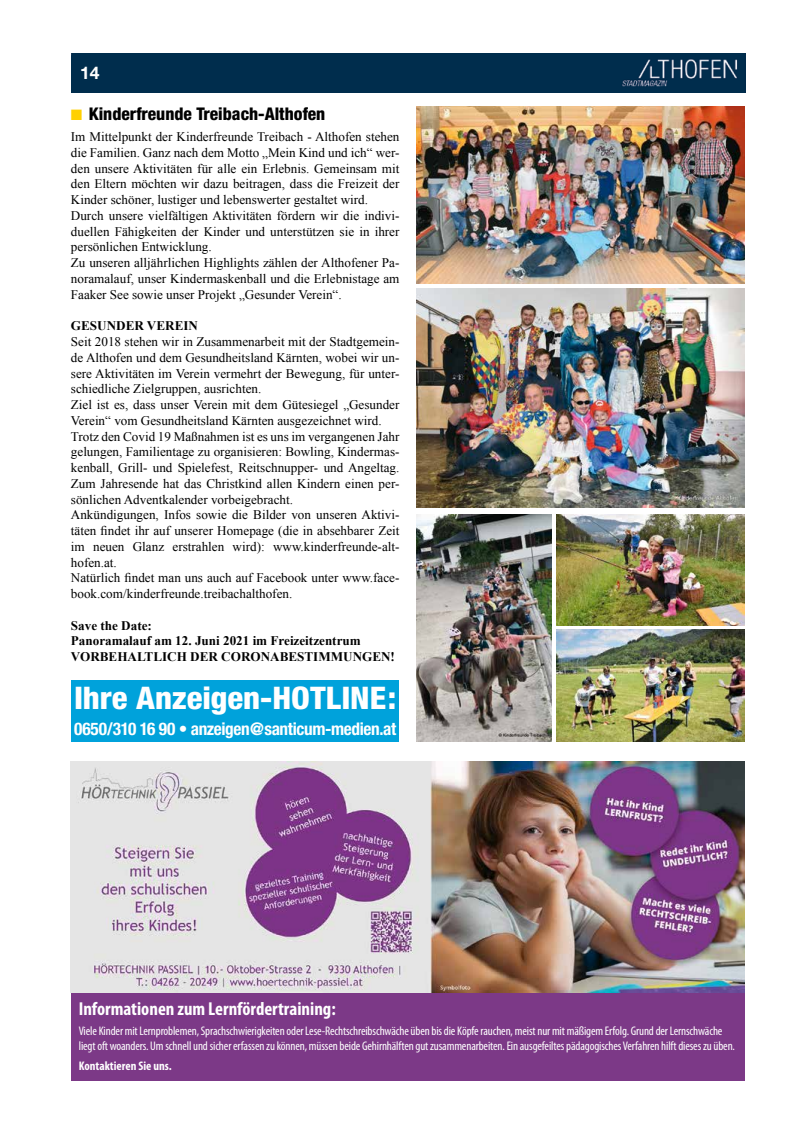
<style>
.page{position:relative;width:798px;height:1134px;background:#fff}
.page>*{position:absolute;margin:0;border:0;box-sizing:border-box;transform-origin:0 0}
.t1{font:800 condensed 31.12px "Helvetica Neue";letter-spacing:-.005em;color:#fff;scale:1.05 1}
.t2{font:700 condensed 18.75px "Myriad Pro";color:#fff}
.t3{font:700 condensed 17.5px "Helvetica Neue";letter-spacing:-.02em;color:#fff}
.t4{font:800 condensed 17.5px "Helvetica Neue";color:#000}
.t5{font:700 17.5px "Helvetica Neue";color:#fff}
.t6{font:13.12px/15.8px "Times New Roman";color:#000}
.t7{font:700 13.12px/15.8px "Times New Roman";color:#000}
.t8{font:condensed 12.5px/15px "Myriad Pro";letter-spacing:-.01em;color:#fff}
.t9{font:700 condensed 12.5px "Myriad Pro";color:#fff}
.s1{color:#ffd000}
</style>
<div class="page">
<div style="left:71px;top:53px;width:674px;height:40px;background:#002d4d"></div>
<img style="left:416px;top:106px;width:328px;height:177px">
<img style="left:416px;top:288px;width:328px;height:219px">
<img style="left:556px;top:514px;width:188px;height:112px">
<img style="left:556px;top:630px;width:188px;height:111px">
<img style="left:416px;top:514px;width:135px;height:227px">
<div style="left:71px;top:992px;width:673px;height:89px;background:#7c3987"></div>
<img style="left:71px;top:762px;width:673px;height:230px">
<div style="left:71px;top:680px;width:328px;height:61px;background:#00a2db"></div>
<h3 class="t5" style="left:80px;top:62px;width:21px">14</h3>
<h3 class="t4" style="left:71px;top:103px;width:256px"><span class="s1">■</span> Kinderfreunde Treibach-Althofen</h3>
<p class="t6" style="left:71px;top:129px;width:330px">Im Mittelpunkt der Kinderfreunde Treibach - Althofen stehen die Familien. Ganz nach dem Motto „Mein Kind und ich“ wer&shy;den unsere Aktivitäten für alle ein Erlebnis. Gemeinsam mit den Eltern möchten wir dazu beitragen, dass die Freizeit der Kinder schöner, lustiger und lebenswerter gestaltet wird.<br>Durch unsere vielfältigen Aktivitäten fördern wir die indivi&shy;duellen Fähigkeiten der Kinder und unterstützen sie in ihrer persönlichen Entwicklung.<br>Zu unseren alljährlichen Highlights zählen der Althofener Pa&shy;noramalauf, unser Kindermaskenball und die Erlebnistage am Faaker See sowie unser Projekt „Gesunder Verein“.</p>
<p class="t7" style="left:71px;top:318px;width:129px">GESUNDER VEREIN</p>
<p class="t6" style="left:71px;top:333px;width:330px">Seit 2018 stehen wir in Zusammenarbeit mit der Stadtgemein&shy;de Althofen und dem Gesundheitsland Kärnten, wobei wir un&shy;sere Aktivitäten im Verein vermehrt der Bewegung, für unter&shy;schiedliche Zielgruppen, ausrichten.<br>Ziel ist es, dass unser Verein mit dem Gütesiegel „Gesunder Verein“ vom Gesundheitsland Kärnten ausgezeichnet wird.<br>Trotz den Covid 19 Maßnahmen ist es uns im vergangenen Jahr gelungen, Familientage zu organisieren: Bowling, Kindermas&shy;kenball, Grill- und Spielefest, Reitschnupper- und Angeltag.<br>Zum Jahresende hat das Christkind allen Kindern einen per&shy;sönlichen Adventkalender vorbeigebracht.<br>Ankündigungen, Infos sowie die Bilder von unseren Aktivi&shy;täten findet ihr auf unserer Homepage (die in absehbarer Zeit im neuen Glanz erstrahlen wird): www.kinderfreunde-alt&shy;hofen.at.<br>Natürlich findet man uns auch auf Facebook unter www.face&shy;book.com/kinderfreunde.treibachalthofen.</p>
<p class="t7" style="left:71px;top:617px;width:325px">Save the Date:<br>Panoramalauf am 12. Juni 2021 im Freizeitzentrum<br>VORBEHALTLICH DER CORONABESTIMMUNGEN!</p>
<h1 class="t1" style="left:74px;top:679px;width:308px">Ihre Anzeigen-HOTLINE:</h1>
<h3 class="t3" style="left:74px;top:718px;width:323px">0650/310 16 90 • anzeigen@santicum-medien.at</h3>
<h2 class="t2" style="left:79px;top:997px;width:258px">Informationen zum Lernfördertraining:</h2>
<p class="t8" style="left:79px;top:1023px;width:657px">Viele Kinder mit Lernproblemen, Sprachschwierigkeiten oder Lese-Rechtschreibschwäche üben bis die Köpfe rauchen, meist nur mit mäßigem Erfolg. Grund der Lernschwäche liegt oft woanders. Um schnell und sicher erfassen zu können, müssen beide Gehirnhälften gut zusammenarbeiten. Ein ausgefeiltes pädagogisches Verfahren hilft dieses zu üben.</p>
<p class="t9" style="left:79px;top:1058px;width:94px">Kontaktieren Sie uns.</p>
</div>
